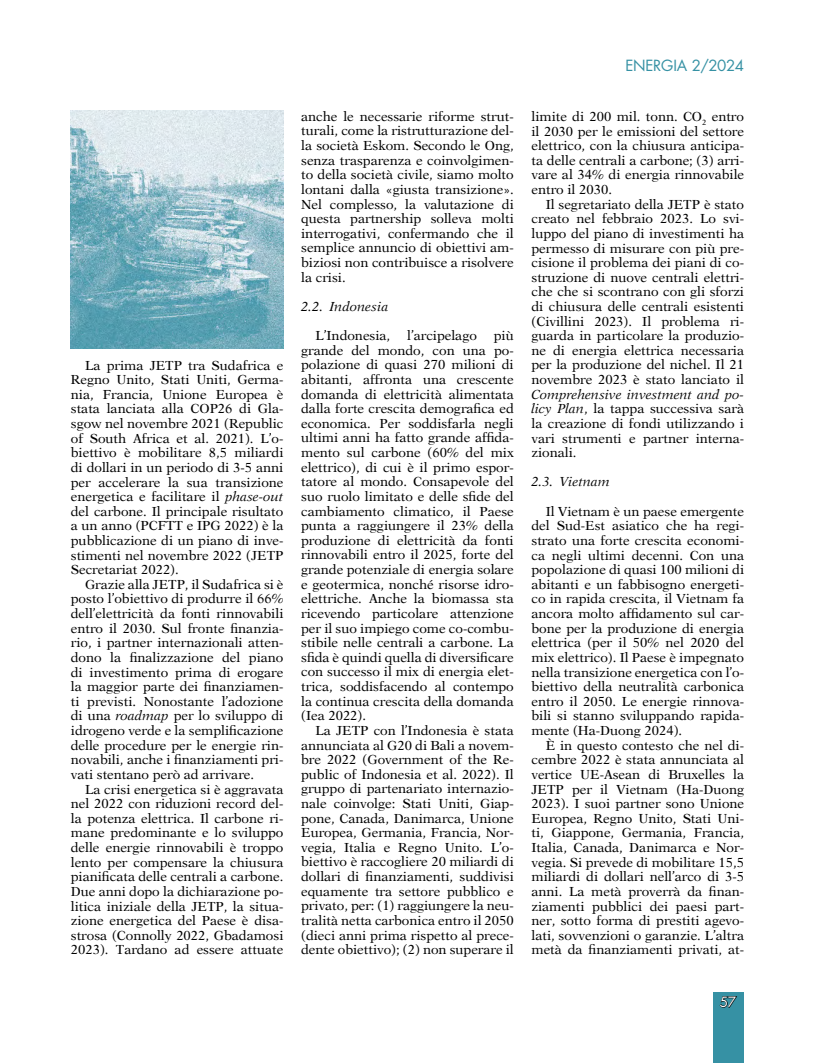
<style>
.page{position:relative;width:815px;height:1063px;background:#fff}
.page>*{position:absolute;margin:0;border:0;box-sizing:border-box;transform-origin:0 0}
.t1{font:15px "Futura";letter-spacing:-.02em;color:#3691a4}
.t2{font:13.75px "Futura";color:#fff}
.t3{font:13.12px/14.6px "New Aster";color:#000;text-align:justify}
.t4{font:italic 13.12px "New Aster";letter-spacing:.005em;color:#000}
.s1{font-style:italic}
</style>
<div class="page">
<div style="left:713px;top:993px;width:30px;height:70px;background:#3691a4"></div>
<svg style="left:720px;top:996px;width:17px;height:12px"></svg>
<img style="left:71px;top:110px;width:212px;height:239px">
<p class="t3" style="left:71px;top:358px;width:214px;text-indent:14px">La prima JETP tra Sudafrica e Regno Unito, Stati Uniti, Germa&shy;nia, Francia, Unione Europea è stata lanciata alla COP26 di Gla&shy;sgow nel novembre 2021 (Republic of South Africa et al. 2021). L’o&shy;biettivo è mobilitare 8,5 miliardi di dollari in un periodo di 3-5 anni per accelerare la sua transizione energetica e facilitare il <span class="s1">phase-out </span>del carbone. Il principale risultato a un anno (PCFTT e IPG 2022) è la pubblicazione di un piano di inve&shy;stimenti nel novembre 2022 (JETP Secretariat 2022).</p>
<p class="t3" style="left:71px;top:577px;width:214px;text-indent:14px">Grazie alla JETP, il Sudafrica si è posto l’obiettivo di produrre il 66% dell’elettricità da fonti rinnovabili entro il 2030. Sul fronte finanzia&shy;rio, i partner internazionali atten&shy;dono la finalizzazione del piano di investimento prima di erogare la maggior parte dei finanziamen&shy;ti previsti. Nonostante l’adozione di una <span class="s1">roadmap</span> per lo sviluppo di idrogeno verde e la semplificazione delle procedure per le energie rin&shy;novabili, anche i finanziamenti pri&shy;vati stentano però ad arrivare.</p>
<p class="t3" style="left:71px;top:782px;width:214px;text-indent:14px">La crisi energetica si è aggravata nel 2022 con riduzioni record del&shy;la potenza elettrica. Il carbone ri&shy;mane predominante e lo sviluppo delle energie rinnovabili è troppo lento per compensare la chiusura pianificata delle centrali a carbone.<br>Due anni dopo la dichiarazione po&shy;litica iniziale della JETP, la situa&shy;zione energetica del Paese è disa&shy;strosa (Connolly 2022, Gbadamosi 2023). Tardano ad essere attuate</p>
<p class="t3" style="left:301px;top:109px;width:214px">anche le necessarie riforme strut&shy;turali, come la ristrutturazione del&shy;la società Eskom. Secondo le Ong, senza trasparenza e coinvolgimen&shy;to della società civile, siamo molto lontani dalla «giusta transizione».<br>Nel complesso, la valutazione di questa partnership solleva molti interrogativi, confermando che il semplice annuncio di obiettivi am&shy;biziosi non contribuisce a risolvere la crisi.</p>
<p class="t4" style="left:301px;top:299px;width:89px">2.2. Indonesia</p>
<p class="t3" style="left:315px;top:328px;width:76px">L’Indonesia,</p>
<p class="t3" style="left:407px;top:328px;width:71px">l’arcipelago</p>
<p class="t3" style="left:301px;top:328px;width:214px;text-indent:193px">più grande del mondo, con una po&shy;polazione di quasi 270 milioni di abitanti, affronta una crescente domanda di elettricità alimentata dalla forte crescita demografica ed economica. Per soddisfarla negli ultimi anni ha fatto grande affida&shy;mento sul carbone (60% del mix elettrico), di cui è il primo espor&shy;tatore al mondo. Consapevole del suo ruolo limitato e delle sfide del cambiamento climatico, il Paese punta a raggiungere il 23% della produzione di elettricità da fonti rinnovabili entro il 2025, forte del grande potenziale di energia solare e geotermica, nonché risorse idro&shy;elettriche. Anche la biomassa sta ricevendo particolare attenzione per il suo impiego come co-combu&shy;stibile nelle centrali a carbone. La sfida è quindi quella di diversificare con successo il mix di energia elet&shy;trica, soddisfacendo al contempo la continua crescita della domanda (Iea 2022).</p>
<p class="t3" style="left:301px;top:723px;width:214px;text-indent:14px">La JETP con l’Indonesia è stata annunciata al G20 di Bali a novem&shy;bre 2022 (Government of the Re&shy;public of Indonesia et al. 2022). Il gruppo di partenariato internazio&shy;nale coinvolge: Stati Uniti, Giap&shy;pone, Canada, Danimarca, Unione Europea, Germania, Francia, Nor&shy;vegia, Italia e Regno Unito. L’o&shy;biettivo è raccogliere 20 miliardi di dollari di finanziamenti, suddivisi equamente tra settore pubblico e privato, per: (1) raggiungere la neu&shy;tralità netta carbonica entro il 2050 (dieci anni prima rispetto al prece&shy;dente obiettivo); (2) non superare il</p>
<p class="t1" style="left:625px;top:55px;width:120px">ENERGIA 2/2024</p>
<p class="t3" style="left:531px;top:109px;width:214px">limite di 200 mil. tonn. CO<sub>2</sub> entro il 2030 per le emissioni del settore elettrico, con la chiusura anticipa&shy;ta delle centrali a carbone; (3) arri&shy;vare al 34% di energia rinnovabile entro il 2030.</p>
<p class="t3" style="left:531px;top:197px;width:214px;text-indent:14px">Il segretariato della JETP è stato creato nel febbraio 2023. Lo svi&shy;luppo del piano di investimenti ha permesso di misurare con più pre&shy;cisione il problema dei piani di co&shy;struzione di nuove centrali elettri&shy;che che si scontrano con gli sforzi di chiusura delle centrali esistenti (Civillini 2023). Il problema ri&shy;guarda in particolare la produzio&shy;ne di energia elettrica necessaria per la produzione del nichel. Il 21 novembre 2023 è stato lanciato il</p>
<p class="t3" style="left:531px;top:387px;width:214px"><span class="s1">Comprehensive investment and po&shy;licy Plan</span>, la tappa successiva sarà la creazione di fondi utilizzando i vari strumenti e partner interna&shy;zionali.</p>
<p class="t4" style="left:531px;top:474px;width:80px">2.3. Vietnam</p>
<p class="t3" style="left:531px;top:504px;width:214px;text-indent:14px">Il Vietnam è un paese emergente del Sud-Est asiatico che ha regi&shy;strato una forte crescita economi&shy;ca negli ultimi decenni. Con una popolazione di quasi 100 milioni di abitanti e un fabbisogno energeti&shy;co in rapida crescita, il Vietnam fa ancora molto affidamento sul car&shy;bone per la produzione di energia elettrica (per il 50% nel 2020 del mix elettrico). Il Paese è impegnato nella transizione energetica con l’o&shy;biettivo della neutralità carbonica entro il 2050. Le energie rinnova&shy;bili si stanno sviluppando rapida&shy;mente (Ha-Duong 2024).</p>
<p class="t3" style="left:531px;top:738px;width:214px;text-indent:14px">È in questo contesto che nel di&shy;cembre 2022 è stata annunciata al vertice UE-Asean di Bruxelles la JETP per il Vietnam (Ha-Duong 2023). I suoi partner sono Unione Europea, Regno Unito, Stati Uni&shy;ti, Giappone, Germania, Francia, Italia, Canada, Danimarca e Nor&shy;vegia. Si prevede di mobilitare 15,5 miliardi di dollari nell’arco di 3-5 anni. La metà proverrà da finan&shy;ziamenti pubblici dei paesi part&shy;ner, sotto forma di prestiti agevo&shy;lati, sovvenzioni o garanzie. L’altra metà da finanziamenti privati, at-</p>
<p class="t2" style="left:720px;top:993px;width:18px">57</p>
</div>
